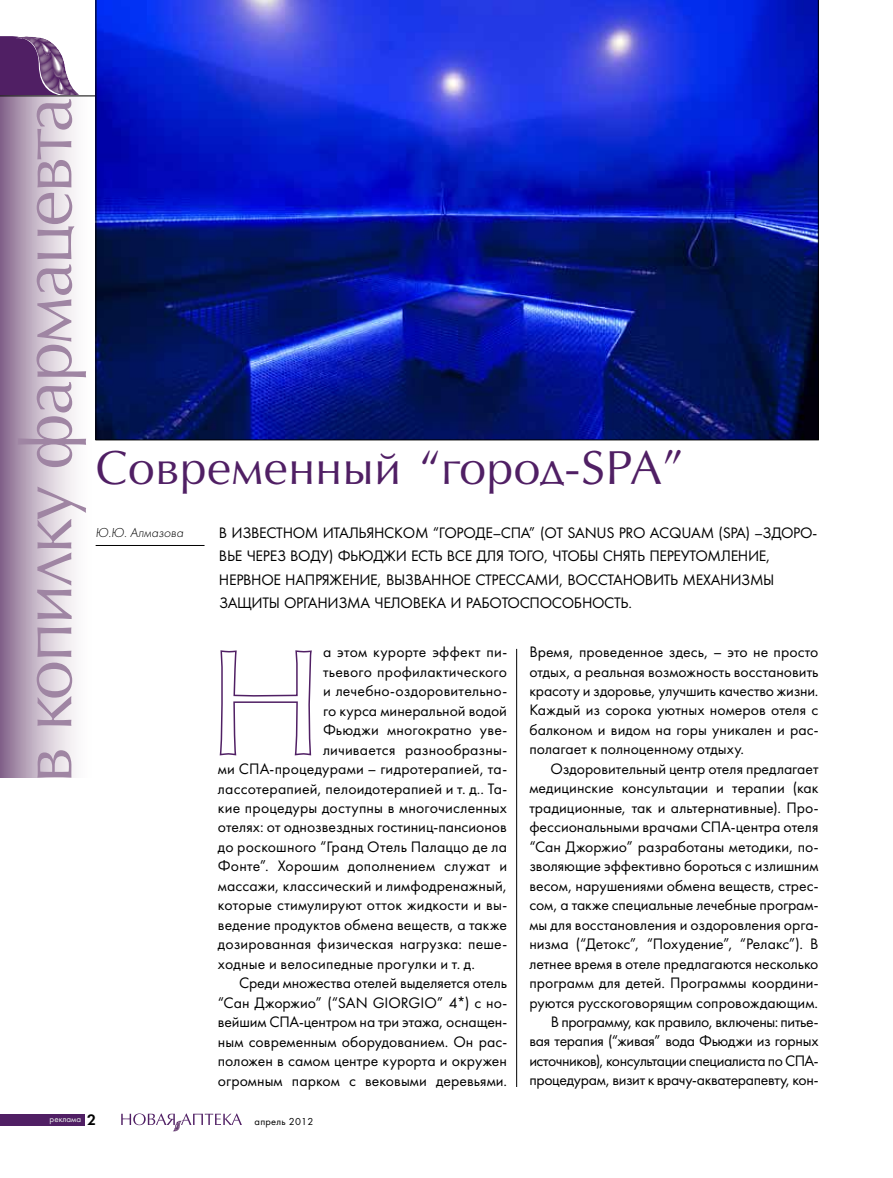
<style>
.page{position:relative;width:893px;height:1178px;background:#fff}
.page>*{position:absolute;margin:0;border:0;box-sizing:border-box;transform-origin:0 0}
.t1{font:72px "AG Opus HRC";letter-spacing:-.03em;color:#9f85a3}
.t2{font:48px "AG Opus HRC";letter-spacing:.01em;color:#501f64}
.t3{font:15.75px/19.5px "Futura Book C";letter-spacing:-.005em;color:#000;text-align:justify}
.t4{font:15.75px "Futura Book C";letter-spacing:.015em;color:#000}
.t5{font:italic 13.5px "Futura Light C";color:#000}
.t6{font:10.5px "Futura Book C";letter-spacing:.025em;color:#000}
.t7{font:9px "Futura Book C";color:#ebf2ec}
.s1{font-family:"Futura Demi C";font-size:15.75px;color:#000}
</style>
<div class="page">
<svg style="left:0;top:36px;width:32px;height:60px"></svg>
<img style="left:16px;top:37px;width:64px;height:59px">
<div style="left:0;top:1114px;width:84px;height:11px;background:#501f64"></div>
<svg style="left:121px;top:1113px;width:121px;height:18px"></svg>
<svg style="left:0;top:97px;width:96px;height:680px"></svg>
<hr style="left:0;top:96px;width:819px;height:1px;background:#000">
<svg style="left:96px;top:0;width:723px;height:440px;background:#0d20a2"></svg>
<hr style="left:96px;top:545px;width:109px;height:1px;background:#000">
<svg style="left:219px;top:650px;width:93px;height:106px"></svg>
<hr style="left:516px;top:649px;width:1px;height:438px;background:#000">
<h1 class="t1" style="left:6px;top:783px;width:687px;rotate:-90deg">в копилку фармацевта</h1>
<h2 class="t2" style="left:96px;top:440px;width:590px">Современный “город-SPA”</h2>
<p class="t3" style="left:219px;top:521px;width:600px;line-height:23.5px;text-align:left">В ИЗВЕСТНОМ ИТАЛЬЯНСКОМ “ГОРОДЕ–СПА” (ОТ SANUS PRO ACQUAM (SPA) –ЗДОРО-ВЬЕ ЧЕРЕЗ ВОДУ) ФЬЮДЖИ ЕСТЬ ВСЕ ДЛЯ ТОГО, ЧТОБЫ СНЯТЬ П ЕРЕУТОМЛЕНИЕ, НЕРВНОЕ НАП РЯЖЕНИЕ, ВЫЗВАННОЕ СТРЕССАМИ, ВОССТАНОВИТЬ МЕХАНИЗМЫ ЗАЩИТЫ ОРГАНИЗМА ЧЕЛОВЕКА И РАБОТОСП ОСОБНОСТЬ.</p>
<p class="t5" style="left:96px;top:525px;width:89px">Ю.Ю. Алмазова</p>
<p class="t4" style="left:323px;top:643px;width:186px">А ЭТОМ КУРОРТЕ ЭФФЕКТ ПИ-</p>
<p class="t3" style="left:323px;top:662px;width:186px">ТЬЕВОГО ПРОФИЛАКТИЧЕСКОГО</p>
<p class="t3" style="left:323px;top:681px;width:186px">И ЛЕЧЕБНО-ОЗДОРОВИТЕЛЬНО-</p>
<p class="t3" style="left:323px;top:701px;width:185px">ГО КУРСА МИНЕРАЛЬНОЙ ВОДОЙ</p>
<p class="t3" style="left:323px;top:720px;width:186px">ФЬЮДЖИ МНОГОКРАТНО УВЕ-</p>
<p class="t3" style="left:323px;top:740px;width:186px">ЛИЧИВАЕТСЯ РАЗНООБРАЗНЫ-</p>
<p class="t3" style="left:218px;top:759px;width:291px">МИ СПА-ПРОЦЕДУРАМИ – ГИДРОТЕРАПИЕЙ, ТА-</p>
<p class="t3" style="left:218px;top:779px;width:291px">ЛАССОТЕРАПИЕЙ, ПЕЛОИДОТЕРАПИЕЙ И Т. Д.. ТА-</p>
<p class="t4" style="left:218px;top:799px;width:291px">КИЕ ПРОЦЕДУРЫ ДОСТУПНЫ В МНОГОЧИСЛЕННЫХ</p>
<p class="t3" style="left:218px;top:818px;width:291px">ОТЕЛЯХ: ОТ ОДНОЗВЕЗДНЫХ ГОСТИНИЦ-ПАНСИОНОВ</p>
<p class="t3" style="left:218px;top:837px;width:291px">ДО РОСКОШНОГО “ГРАНД ОТЕЛЬ ПАЛАЦЦО ДЕ ЛА</p>
<p class="t3" style="left:218px;top:857px;width:291px">ФОНТЕ”. ХОРОШИМ ДОПОЛНЕНИЕМ СЛУЖАТ И</p>
<p class="t3" style="left:218px;top:876px;width:291px">МАССАЖИ, КЛАССИЧЕСКИЙ И ЛИМФОДРЕНАЖНЫЙ,</p>
<p class="t3" style="left:218px;top:895px;width:291px">КОТОРЫЕ СТИМУЛИРУЮТ ОТТОК ЖИДКОСТИ И ВЫ-</p>
<p class="t3" style="left:218px;top:915px;width:291px">ВЕДЕНИЕ ПРОДУКТОВ ОБМЕНА ВЕЩЕСТВ, А ТАКЖЕ</p>
<p class="t4" style="left:218px;top:935px;width:291px">ДОЗИРОВАННАЯ ФИЗИЧЕСКАЯ НАГРУЗКА: ПЕШЕ-</p>
<p class="t3" style="left:218px;top:954px;width:259px">ХОДНЫЕ И ВЕЛОСИПЕДНЫЕ ПРОГУЛКИ И Т. Д.</p>
<p class="t3" style="left:239px;top:973px;width:269px">СРЕДИ МНОЖЕСТВА ОТЕЛЕЙ ВЫДЕЛЯЕТСЯ ОТЕЛЬ</p>
<p class="t3" style="left:218px;top:993px;width:131px">“САН ДЖОРЖИО” (“SAN</p>
<p class="t3" style="left:218px;top:993px;width:291px;text-indent:155px">GIORGIO” 4*) С НО-ВЕЙШИМ СПА-ЦЕНТРОМ НА ТРИ ЭТАЖА, ОСНАЩЕН-НЫМ СОВРЕМЕННЫМ ОБОРУДОВАНИЕМ. ОН РАС-ПОЛОЖЕН В САМОМ ЦЕНТРЕ КУРОРТА И ОКРУЖЕН ОГРОМНЫМ ПАРКОМ С ВЕКОВЫМИ ДЕРЕВЬЯМИ.</p>
<p class="t3" style="left:529px;top:642px;width:291px">ВРЕМЯ, ПРОВЕДЕННОЕ ЗДЕСЬ, – ЭТО НЕ ПРОСТО ОТДЫХ, А РЕАЛЬНАЯ ВОЗМОЖНОСТЬ ВОССТАНОВИТЬ КРАСОТУ И ЗДОРОВЬЕ, УЛУЧШИТЬ КАЧЕСТВО ЖИЗНИ.<br>КАЖДЫЙ ИЗ СОРОКА УЮТНЫХ НОМЕРОВ ОТЕЛЯ С БАЛКОНОМ И ВИДОМ НА ГОРЫ УНИКАЛЕН И РАС-ПОЛАГАЕТ К ПОЛНОЦЕННОМУ ОТДЫХУ.</p>
<p class="t3" style="left:529px;top:759px;width:291px;text-align:right">ОЗДОРОВИТЕЛЬНЫЙ ЦЕНТР ОТЕЛЯ ПРЕДЛАГАЕТ МЕДИЦИНСКИЕ КОНСУЛЬТАЦИИ И ТЕРАПИИ (КАК ТРАДИЦИОННЫЕ, ТАК И АЛЬТЕРНАТИВНЫЕ). ПРО-ФЕССИОНАЛЬНЫМИ ВРАЧАМИ СПА-ЦЕНТРА ОТЕЛЯ “САН ДЖОРЖИО” РАЗРАБОТАНЫ МЕТОДИКИ, ПО-ЗВОЛЯЮЩИЕ ЭФФЕКТИВНО БОРОТЬСЯ С ИЗЛИШНИМ ВЕСОМ, НАРУШЕНИЯМИ ОБМЕНА ВЕЩЕСТВ, СТРЕС-СОМ, А ТАКЖЕ СПЕЦИАЛЬНЫЕ ЛЕЧЕБНЫЕ ПРОГРАМ-МЫ ДЛЯ ВОССТАНОВЛЕНИЯ И ОЗДОРОВЛЕНИЯ ОРГА-НИЗМА (“ДЕТОКС”, “ПОХУДЕНИЕ”, “РЕЛАКС”). В ЛЕТНЕЕ ВРЕМЯ В ОТЕЛЕ ПРЕДЛАГАЮТСЯ НЕСКОЛЬКО ПРОГРАММ ДЛЯ ДЕТЕЙ. ПРОГРАММЫ КООРДИНИ-РУЮТСЯ РУССКОГОВОРЯЩИМ СОПРОВОЖДАЮЩИМ.<br>В ПРОГРАММУ, КАК ПРАВИЛО, ВКЛЮЧЕНЫ: ПИТЬЕ-ВАЯ ТЕРАПИЯ (“ЖИВАЯ” ВОДА ФЬЮДЖИ ИЗ ГОРНЫХ ИСТОЧНИКОВ), КОНСУЛЬТАЦИИ СПЕЦИАЛИСТА ПО СПА-ПРОЦЕДУРАМ, ВИЗИТ К ВРАЧУ-АКВАТЕРАПЕВТУ, КОН-</p>
<p class="t7" style="left:50px;top:1114px;width:48px">РЕКЛАМА <span class="s1">2</span></p>
<p class="t6" style="left:255px;top:1115px;width:60px">АПРЕЛЬ 2012</p>
</div>
